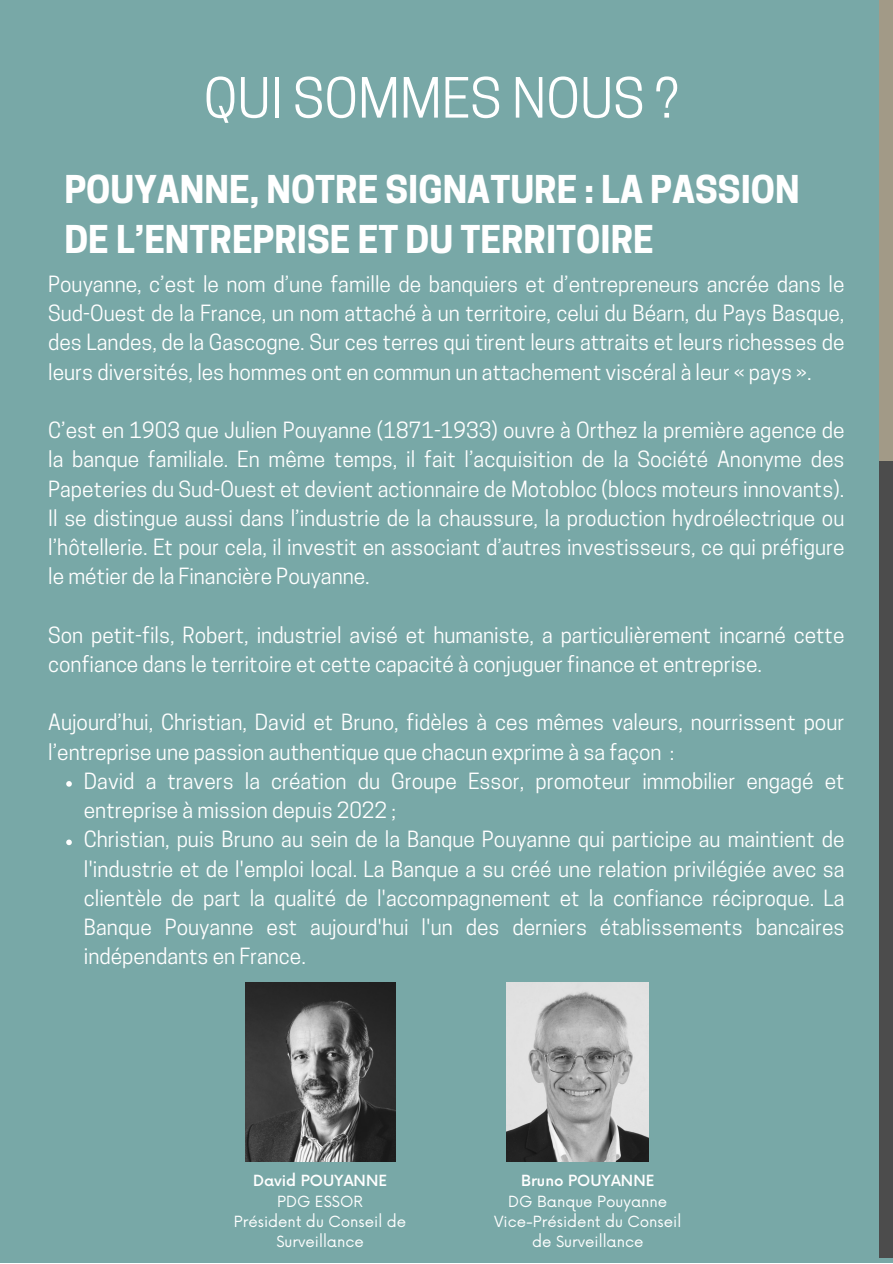
<style>
.page{position:relative;width:893px;height:1264px;background:#fff}
.page>*{position:absolute;margin:0;border:0;box-sizing:border-box;transform-origin:0 0}
.t1{font:52.05px "Cooper Hewitt";color:#fff}
.t2{font:700 36px/49.5px "Cooper Hewitt";color:#fff}
.t3{font:21px/29.2px "Cooper Hewitt";color:#fff}
.t4{font:15px/20.2px "Now";color:#fff;text-align:center}
.t5{font:500 15px "Now";color:#fff}
</style>
<div class="page">
<div style="left:0;top:0;width:892px;height:1262px;background:#78a8a7"></div>
<div style="left:879px;top:0;width:13px;height:462px;background:#a29a87"></div>
<div style="left:879px;top:462px;width:13px;height:796px;background:#4c4c4c"></div>
<img style="left:506px;top:982px;width:142px;height:179px">
<img style="left:245px;top:982px;width:151px;height:179px">
<svg style="left:66px;top:781px;width:6px;height:5px"></svg>
<svg style="left:66px;top:839px;width:6px;height:6px"></svg>
<p class="t1" style="left:203px;top:79px;width:476px">QUI SOMMES NOUS ?</p>
<p class="t2" style="left:64px;top:169px;width:736px">POUYANNE, NOTRE SIGNATURE : LA PASSION<br>DE L’ENTREPRISE ET DU TERRITOIRE</p>
<p class="t3" style="left:48px;top:272px;width:797px;text-align:justify">Pouyanne, c’est le nom d’une famille de banquiers et d’entrepreneurs ancrée dans le Sud-Ouest de la France, un nom attaché à un territoire, celui du Béarn, du Pays Basque, des Landes, de la Gascogne. Sur ces terres qui tirent leurs attraits et leurs richesses de leurs diversités, les hommes ont en commun un attachement viscéral à leur « pays ».</p>
<p class="t3" style="left:48px;top:418px;width:797px;text-align:justify">C’est en 1903 que Julien Pouyanne (1871-1933) ouvre à Orthez la première agence de la banque familiale. En même temps, il fait l’acquisition de la Société Anonyme des Papeteries du Sud-Ouest et devient actionnaire de Motobloc (blocs moteurs innovants).<br>Il se distingue aussi dans l’industrie de la chaussure, la production hydroélectrique ou l’hôtellerie. Et pour cela, il investit en associant d’autres investisseurs, ce qui préfigure le métier de la Financière Pouyanne.</p>
<p class="t3" style="left:48px;top:623px;width:797px">Son petit-fils, Robert, industriel avisé et humaniste, a particulièrement incarné cette confiance dans le territoire et cette capacité à conjuguer finance et entreprise.</p>
<p class="t3" style="left:48px;top:710px;width:797px">Aujourd’hui, Christian, David et Bruno, fidèles à ces mêmes valeurs, nourrissent pour l’entreprise une passion authentique que chacun exprime à sa façon :</p>
<p class="t3" style="left:84px;top:769px;width:762px">David a travers la création du Groupe Essor, promoteur immobilier engagé et entreprise à mission depuis 2022 ;</p>
<p class="t3" style="left:84px;top:827px;width:762px;text-align:justify">Christian, puis Bruno au sein de la Banque Pouyanne qui participe au maintient de l'industrie et de l'emploi local. La Banque a su créé une relation privilégiée avec sa clientèle de part la qualité de l'accompagnement et la confiance réciproque. La Banque Pouyanne est aujourd'hui l'un des derniers établissements bancaires indépendants en France.</p>
<p class="t5" style="left:253px;top:1172px;width:136px">David POUYANNE</p>
<p class="t4" style="left:277px;top:1191px;width:87px">PDG ESSOR</p>
<p class="t4" style="left:234px;top:1211px;width:174px">Président du Conseil de<br>Surveillance</p>
<p class="t5" style="left:521px;top:1172px;width:135px">Bruno POUYANNE</p>
<p class="t4" style="left:508px;top:1191px;width:161px">DG Banque Pouyanne</p>
<p class="t4" style="left:494px;top:1211px;width:188px">Vice-Président du Conseil de Surveillance</p>
</div>
